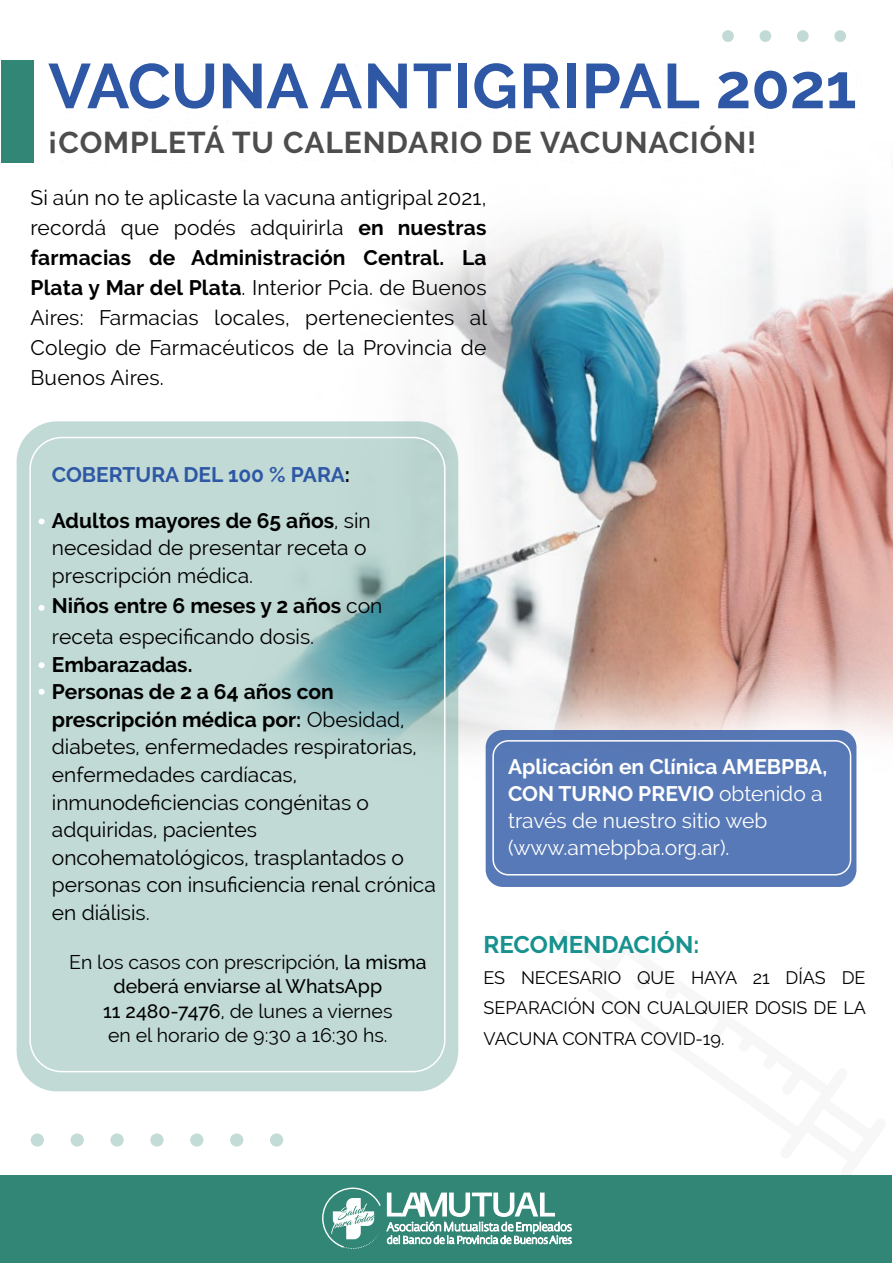
<style>
.page{position:relative;width:893px;height:1263px;background:#fff}
.page>*{position:absolute;margin:0;border:0;box-sizing:border-box;transform-origin:0 0}
.t1{font:700 63px "Raleway";color:#2e58a5}
.t2{font:700 30px "Raleway";letter-spacing:.03em;color:#4d4d4d}
.t3{font:700 24px "Raleway";color:#17928f}
.t4{font:21px/27.6px "Raleway";color:#000}
.t5{font:21px/30px "Raleway";letter-spacing:.01em;color:#000;text-align:justify}
.t6{font:21px/26.8px "Raleway";color:#fff}
.t7{font:700 21px/45.6px "Raleway";color:#000}
.t8{font:19.5px/24.6px "Raleway";color:#000;text-align:center}
.t9{font:18px/30.6px "Raleway";color:#000;text-align:justify}
.s1{font-weight:700}
.s2{color:#2e58a5}
.s3{font-weight:400}
.s4{font-weight:500}
</style>
<div class="page">
<img style="left:405px;top:222px;width:488px;height:567px">
<div style="left:31px;top:1133px;width:13px;height:13px;background:#c4dcd7;border-radius:50%"></div>
<div style="left:71px;top:1133px;width:13px;height:13px;background:#c4dcd7;border-radius:50%"></div>
<svg style="left:110px;top:1133px;width:14px;height:13px"></svg>
<svg style="left:150px;top:1133px;width:14px;height:13px"></svg>
<div style="left:190px;top:1133px;width:13px;height:13px;background:#c4dcd7;border-radius:50%"></div>
<div style="left:230px;top:1133px;width:13px;height:13px;background:#c4dcd7;border-radius:50%"></div>
<div style="left:270px;top:1133px;width:13px;height:13px;background:#c4dcd7;border-radius:50%"></div>
<svg style="left:17px;top:421px;width:441px;height:670px;background:#b8d5d1"></svg>
<img style="left:1px;top:30px;width:845px;height:133px">
<svg style="left:834px;top:30px;width:12px;height:12px"></svg>
<svg style="left:797px;top:30px;width:12px;height:12px"></svg>
<div style="left:759px;top:30px;width:12px;height:12px;background:#c1dad5;border-radius:50%"></div>
<svg style="left:722px;top:30px;width:12px;height:12px"></svg>
<div style="left:29px;top:437px;width:416px;height:635px;border:2px solid #fff;border-radius:32px"></div>
<svg style="left:39px;top:605px;width:6px;height:6px"></svg>
<svg style="left:39px;top:518px;width:6px;height:6px"></svg>
<svg style="left:39px;top:662px;width:6px;height:6px"></svg>
<svg style="left:39px;top:689px;width:6px;height:6px"></svg>
<div style="left:486px;top:730px;width:370px;height:157px;background:#5779b7;border-radius:17px"></div>
<div style="left:492px;top:740px;width:359px;height:135px;border:2px solid #fff;border-radius:15px"></div>
<div style="left:1px;top:1175px;width:891px;height:88px;background:#328675"></div>
<svg style="left:322px;top:1187px;width:250px;height:62px"></svg>
<h1 class="t1" style="left:48px;top:50px;width:810px">VACUNA ANTIGRIPAL 2021</h1>
<h2 class="t2" style="left:48px;top:126px;width:710px">¡COMPLETÁ TU CALENDARIO DE VACUNACIÓN!</h2>
<p class="t5" style="left:30px;top:183px;width:458px">Si aún no te aplicaste la vacuna antigripal 2021, recordá que podés adquirirla <span class="s1">en nuestras farmacias de Administración Central. La Plata y Mar del Plata</span>. Interior Pcia. de Buenos Aires: Farmacias locales, pertenecientes al Colegio de Farmacéuticos de la Provincia de Buenos Aires.</p>
<p class="t7" style="left:52px;top:452px;width:320px"><span class="s2">COBERTURA DEL 100 % PARA</span>:<br>Adultos mayores de 65 años<span class="s3">, sin</span></p>
<p class="t4" style="left:52px;top:534px;width:316px">necesidad de presentar receta o prescripción médica.</p>
<p class="t4" style="left:52px;top:591px;width:332px;line-height:30.6px"><span class="s1">Niños entre 6 meses y 2 años</span> con receta especificando dosis.</p>
<p class="t4" style="left:52px;top:650px;width:386px"><span class="s1">Embarazadas.<br>Personas de 2 a 64 años con prescripción médica por:</span> Obesidad, diabetes, enfermedades respiratorias, enfermedades cardíacas, inmunodeficiencias congénitas o adquiridas, pacientes oncohematológicos, trasplantados o personas con insuficiencia renal crónica en diálisis.</p>
<p class="t8" style="left:69px;top:949px;width:359px">En los casos con prescripción, <span class="s4">la misma deberá enviarse al WhatsApp<br>11 2480-7476</span>, de lunes a viernes<br>en el horario de 9:30 a 16:30 hs.</p>
<p class="t6" style="left:508px;top:753px;width:321px"><span class="s1">Aplicación en Clínica AMEBPBA,<br>CON TURNO PREVIO</span> obtenido a través de nuestro sitio web (www.amebpba.org.ar).</p>
<p class="t3" style="left:484px;top:931px;width:217px">RECOMENDACIÓN:</p>
<p class="t9" style="left:484px;top:962px;width:384px">ES NECESARIO QUE HAYA 21 DÍAS DE SEPARACIÓN CON CUALQUIER DOSIS DE LA VACUNA CONTRA COVID-19.</p>
</div>
